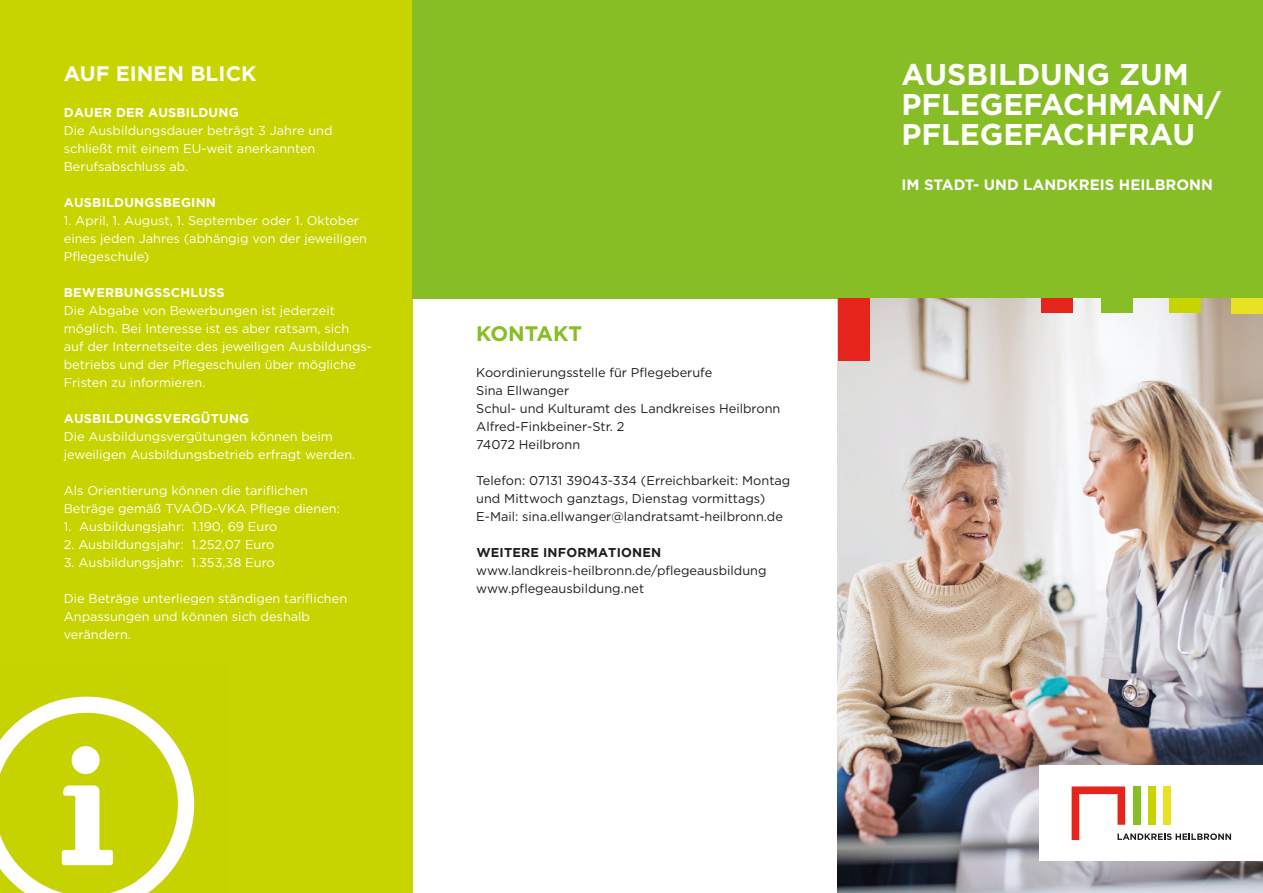
<style>
.page{position:relative;width:1263px;height:893px;background:#fff}
.page>*{position:absolute;margin:0;border:0;box-sizing:border-box;transform-origin:0 0}
.t1{font:700 30px/30px "Gotham";color:#fff}
.t2{font:700 21px "Gotham";color:#fff}
.t3{font:700 21px "Gotham";letter-spacing:-.005em;color:#87bd25}
.t4{font:700 15px "Gotham";color:#fff}
.t5{font:12.75px/18px "Gotham";color:#fff}
.t6{font:12.75px/18px "Gotham";color:#1d1d1b}
.t7{font:700 12.75px "Gotham";letter-spacing:.015em;color:#fff}
.t8{font:700 12.75px "Gotham";letter-spacing:.015em;color:#1d1d1b}
</style>
<div class="page">
<div style="left:0;top:0;width:412px;height:893px;background:#c8d400"></div>
<img style="left:838px;top:298px;width:425px;height:595px">
<div style="left:1231px;top:298px;width:32px;height:15px;background:#e8e222"></div>
<div style="left:1101px;top:297px;width:32px;height:16px;background:#87bd25"></div>
<div style="left:1041px;top:297px;width:32px;height:16px;background:#e5241c"></div>
<div style="left:838px;top:297px;width:32px;height:64px;background:#e5241c"></div>
<div style="left:1040px;top:765px;width:223px;height:96px;background:#fff"></div>
<svg style="left:1071px;top:786px;width:160px;height:54px"></svg>
<div style="left:1169px;top:297px;width:32px;height:16px;background:#c8d400"></div>
<div style="left:838px;top:0;width:425px;height:298px;background:#87bd25"></div>
<div style="left:412px;top:0;width:426px;height:299px;background:#87bd25"></div>
<img style="left:0;top:696px;width:195px;height:197px">
<h2 class="t2" style="left:64px;top:59px;width:194px">AUF EINEN BLICK</h2>
<p class="t7" style="left:64px;top:105px;width:176px">DAUER DER AUSBILDUNG</p>
<p class="t5" style="left:64px;top:121px;width:270px">Die Ausbildungsdauer beträgt 3 Jahre und schließt mit einem EU-weit anerkannten<br>Berufsabschluss ab.</p>
<p class="t7" style="left:64px;top:195px;width:154px">AUSBILDUNGSBEGINN</p>
<p class="t5" style="left:64px;top:211px;width:305px">1. April, 1. August, 1. September oder 1. Oktober eines jeden Jahres (abhängig von der jeweiligen<br>Pflegeschule)</p>
<p class="t7" style="left:64px;top:285px;width:162px">BEWERBUNGSSCHLUSS</p>
<p class="t5" style="left:64px;top:301px;width:310px">Die Abgabe von Bewerbungen ist jederzeit möglich. Bei Interesse ist es aber ratsam, sich auf der Internetseite des jeweiligen Ausbildungs&shy;betriebs und der Pflegeschulen über mögliche Fristen zu informieren.</p>
<p class="t7" style="left:64px;top:411px;width:187px">AUSBILDUNGSVERGÜTUNG</p>
<p class="t5" style="left:64px;top:427px;width:293px">Die Ausbildungsvergütungen können beim jeweiligen Ausbildungsbetrieb erfragt werden.</p>
<p class="t5" style="left:64px;top:481px;width:278px">Als Orientierung können die tariflichen<br>Beträge gemäß TVAÖD-VKA Pflege dienen:</p>
<p class="t5" style="left:64px;top:517px;width:215px">1. Ausbildungsjahr: 1.190, 69 Euro</p>
<p class="t5" style="left:64px;top:535px;width:212px">2. Ausbildungsjahr: 1.252,07 Euro</p>
<p class="t5" style="left:64px;top:553px;width:213px">3. Ausbildungsjahr: 1.353,38 Euro</p>
<p class="t5" style="left:64px;top:589px;width:285px">Die Beträge unterliegen ständigen tariflichen<br>Anpassungen und können sich deshalb verändern.</p>
<h2 class="t3" style="left:476px;top:319px;width:107px">KONTAKT</h2>
<p class="t6" style="left:476px;top:363px;width:306px">Koordinierungsstelle für Pflegeberufe<br>Sina Ellwanger<br>Schul- und Kulturamt des Landkreises Heilbronn<br>Alfred-Finkbeiner-Str. 2<br>74072 Heilbronn</p>
<p class="t6" style="left:476px;top:471px;width:316px">Telefon: 07131 39043-334 (Erreichbarkeit: Montag und Mittwoch ganztags, Dienstag vormittags)<br>E-Mail: sina.ellwanger@landratsamt-heilbronn.de</p>
<p class="t8" style="left:476px;top:545px;width:186px">WEITERE INFORMATIONEN</p>
<p class="t6" style="left:476px;top:561px;width:292px">www.landkreis-heilbronn.de/pflegeausbildung www.pflegeausbildung.net</p>
<h1 class="t1" style="left:901px;top:59px;width:321px">AUSBILDUNG ZUM<br>PFLEGEFACHMANN/<br>PFLEGEFACHFRAU</h1>
<p class="t4" style="left:901px;top:175px;width:313px">IM STADT- UND LANDKREIS HEILBRONN</p>
</div>
